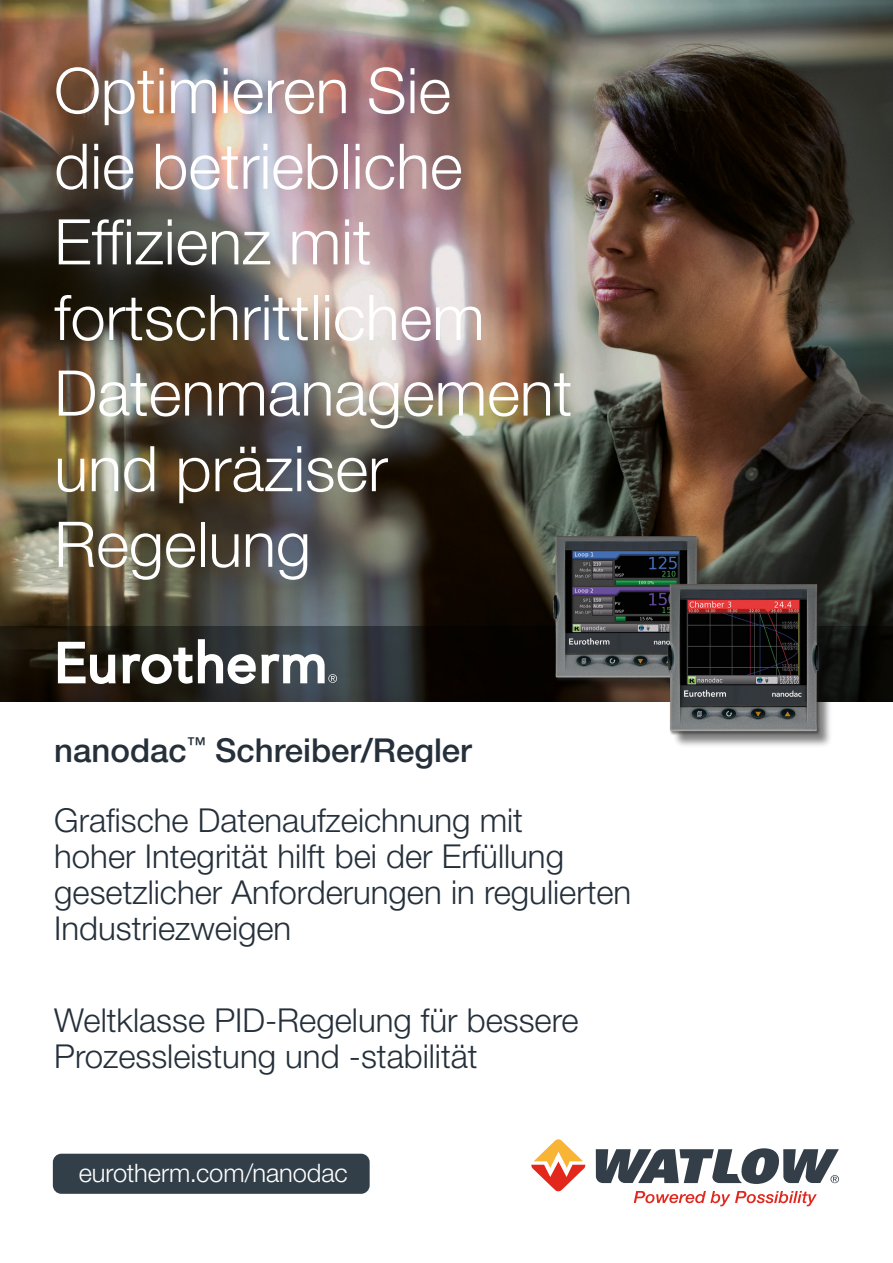
<style>
.page{position:relative;width:893px;height:1263px;background:#fff}
.page>*{position:absolute;margin:0;border:0;box-sizing:border-box;transform-origin:0 0}
.t1{font:300 63px/75.6px "Helvetica Neue LT Std";color:#fff}
.t2{font:300 33px/36px "Helvetica Neue LT Std";color:#25303b}
.t3{font:300 25.5px "Helvetica Neue LT Std";letter-spacing:-.005em;color:#fff}
.s1{font-weight:500}
</style>
<div class="page">
<img style="left:0;top:0;width:893px;height:626px">
<div style="left:53px;top:1154px;width:317px;height:40px;background:#323e48;border-radius:9px"></div>
<svg style="left:596px;top:1148px;width:243px;height:36px"></svg>
<svg style="left:531px;top:1139px;width:54px;height:53px"></svg>
<svg style="left:634px;top:1191px;width:183px;height:15px"></svg>
<svg style="left:0;top:626px;width:893px;height:76px;background:#1b1a17"></svg>
<div style="left:556px;top:539px;width:280px;height:210px;background:#000;opacity:.5"></div>
<img style="left:546px;top:528px;width:278px;height:213px">
<svg style="left:58px;top:642px;width:58px;height:42px"></svg>
<svg style="left:122px;top:639px;width:215px;height:45px"></svg>
<h1 class="t1" style="left:54px;top:52px;width:520px">Optimieren Sie<br>die betriebliche<br>Effizienz mit fortschrittlichem<br>Datenmanagement und präziser<br>Regelung</h1>
<p class="t2" style="left:54px;top:714px;width:470px;line-height:70.3px"><span class="s1">nanodac</span><sup>™</sup> <span class="s1">Schreiber/Regler<br></span>Grafische Datenaufzeichnung mit</p>
<p class="t2" style="left:54px;top:838px;width:579px">hoher Integrität hilft bei der Erfüllung gesetzlicher Anforderungen in regulierten<br>Industriezweigen</p>
<p class="t2" style="left:54px;top:1001px;width:526px">Weltklasse PID-Regelung für bessere<br>Prozessleistung und -stabilität</p>
<p class="t3" style="left:79px;top:1157px;width:271px">eurotherm.com/nanodac</p>
</div>
